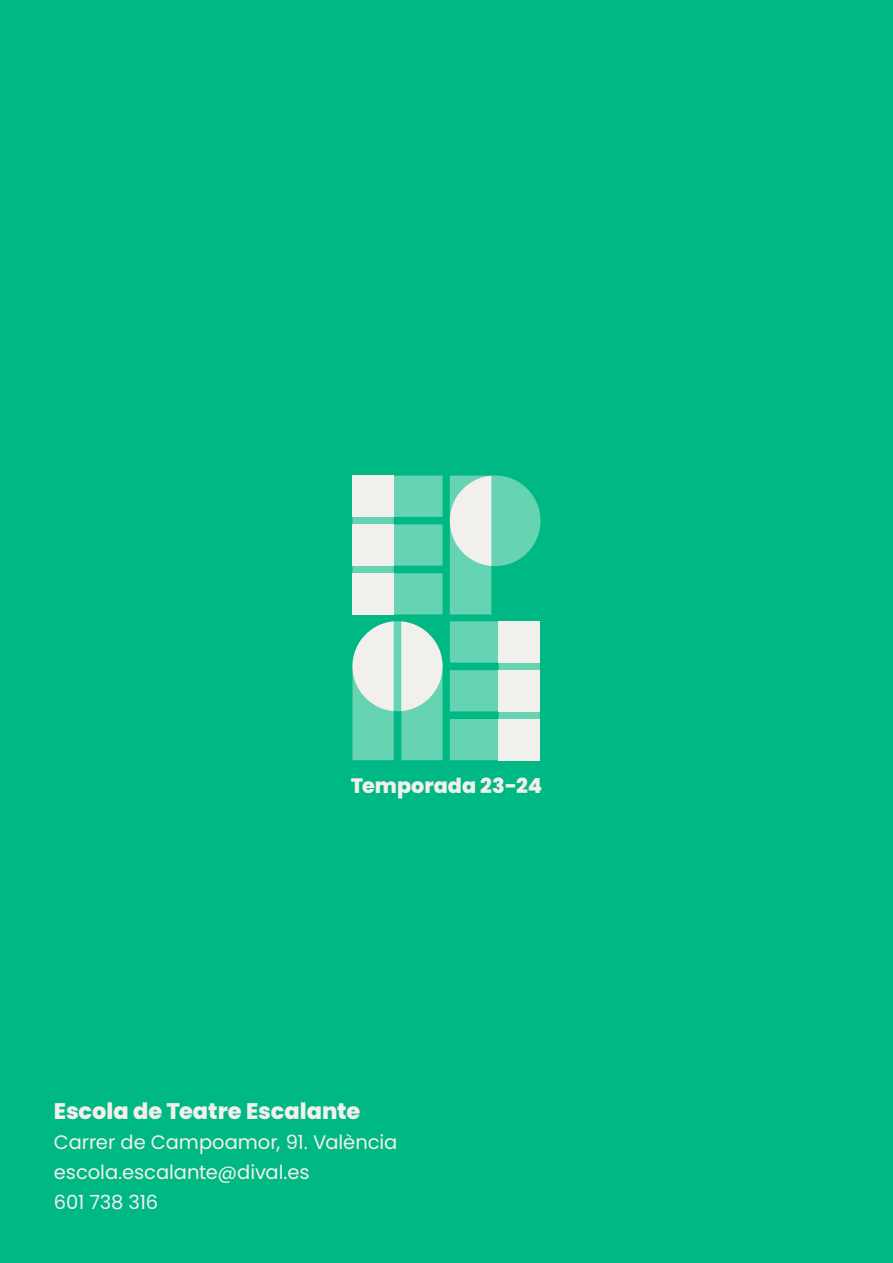
<style>
.page{position:relative;width:893px;height:1263px;background:#00b883}
.page>*{position:absolute;margin:0;border:0;box-sizing:border-box;transform-origin:0 0}
.t1{font:800 22.5px "Poppins Latin";color:#f2f0ed}
.t2{font:800 20.7px "Poppins Latin";color:#f2f0ed}
.t3{font:19.5px/30px "Poppins Latin";letter-spacing:-.005em;color:#f2f0ed}
</style>
<div class="page">
<svg style="left:352px;top:476px;width:90px;height:138px;background:#5bd1ad"></svg>
<svg style="left:352px;top:621px;width:90px;height:139px;background:#97ddc6"></svg>
<svg style="left:450px;top:475px;width:90px;height:139px"></svg>
<div style="left:352px;top:476px;width:42px;height:41px;background:#f2f0ed"></div>
<div style="left:352px;top:524px;width:42px;height:42px;background:#f2f0ed"></div>
<div style="left:352px;top:573px;width:42px;height:41px;background:#f2f0ed"></div>
<svg style="left:450px;top:621px;width:90px;height:139px;background:#5ed1ae"></svg>
<div style="left:499px;top:719px;width:41px;height:41px;background:#f2f0ed"></div>
<div style="left:499px;top:670px;width:41px;height:41px;background:#f2f0ed"></div>
<div style="left:499px;top:621px;width:41px;height:42px;background:#f2f0ed"></div>
<p class="t2" style="left:351px;top:771px;width:193px">Temporada 23-24</p>
<p class="t1" style="left:54px;top:1096px;width:308px">Escola de Teatre Escalante</p>
<p class="t3" style="left:54px;top:1127px;width:345px">Carrer de Campoamor, 91. València escola.escalante@dival.es<br>601 738 316</p>
</div>
